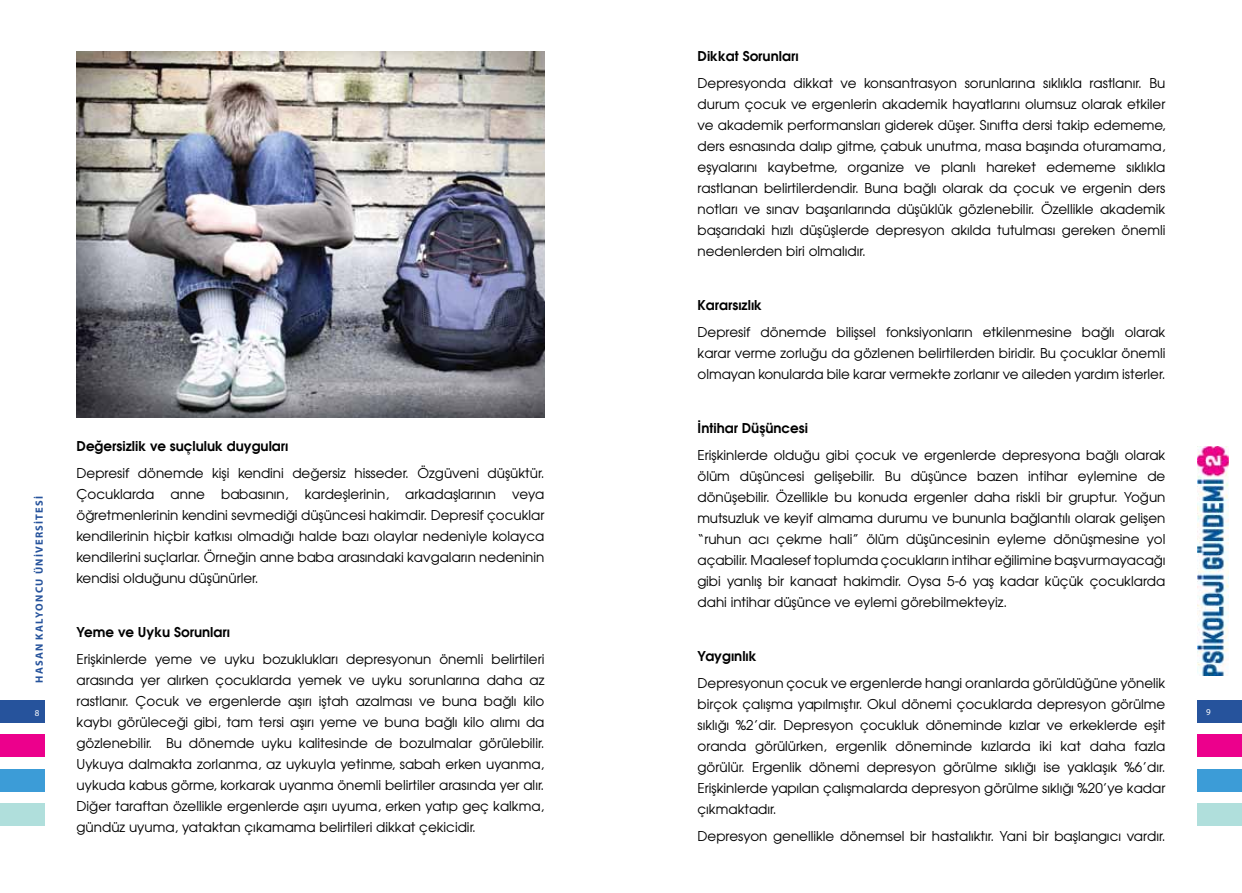
<style>
.page{position:relative;width:1242px;height:893px;background:#fff}
.page>*{position:absolute;margin:0;border:0;box-sizing:border-box;transform-origin:0 0}
.t1{font:13.5px/21px "Avant Garde Tr";color:#000;text-align:justify}
.t2{font:13.5px "Avant Garde Bold Tr";color:#000}
.t3{font:700 10.5px "Myriad Pro";letter-spacing:.12em;color:#26539c}
.t4{font:9px "Myriad Pro";color:#fff}
</style>
<div class="page">
<div style="left:0;top:700px;width:45px;height:23px;background:#26539c"></div>
<div style="left:0;top:735px;width:45px;height:22px;background:#ec008c"></div>
<div style="left:0;top:769px;width:45px;height:23px;background:#3c9cd7"></div>
<div style="left:0;top:804px;width:45px;height:22px;background:#b0dfdc"></div>
<div style="left:1197px;top:700px;width:45px;height:23px;background:#26539c"></div>
<div style="left:1197px;top:735px;width:45px;height:22px;background:#ec008c"></div>
<div style="left:1197px;top:769px;width:45px;height:23px;background:#3c9cd7"></div>
<div style="left:1197px;top:804px;width:45px;height:22px;background:#b0dfdc"></div>
<img style="left:1197px;top:447px;width:31px;height:229px">
<img style="left:77px;top:51px;width:467px;height:367px">
<p class="t3" style="left:32px;top:683px;width:189px;rotate:-90deg">HASAN KALYONCU ÜNİVERSİTESİ</p>
<p class="t4" style="left:35px;top:707px;width:6px">8</p>
<p class="t2" style="left:77px;top:437px;width:213px">Değersizlik ve suçluluk duyguları</p>
<p class="t1" style="left:77px;top:463px;width:469px">Depresif dönemde kişi kendini değersiz hisseder. Özgüveni düşüktür.<br>Çocuklarda anne babasının, kardeşlerinin, arkadaşlarının veya öğretmenlerinin kendini sevmediği düşüncesi hakimdir. Depresif çocuklar kendilerinin hiçbir katkısı olmadığı halde bazı olaylar nedeniyle kolayca kendilerini suçlarlar. Örneğin anne baba arasındaki kavgaların nedeninin kendisi olduğunu düşünürler.</p>
<p class="t2" style="left:77px;top:623px;width:155px">Yeme ve Uyku Sorunları</p>
<p class="t1" style="left:77px;top:649px;width:469px">Erişkinlerde yeme ve uyku bozuklukları depresyonun önemli belirtileri arasında yer alırken çocuklarda yemek ve uyku sorunlarına daha az rastlanır. Çocuk ve ergenlerde aşırı iştah azalması ve buna bağlı kilo kaybı görüleceği gibi, tam tersi aşırı yeme ve buna bağlı kilo alımı da gözlenebilir. Bu dönemde uyku kalitesinde de bozulmalar görülebilir.<br>Uykuya dalmakta zorlanma, az uykuyla yetinme, sabah erken uyanma, uykuda kabus görme, korkarak uyanma önemli belirtiler arasında yer alır.<br>Diğer taraftan özellikle ergenlerde aşırı uyuma, erken yatıp geç kalkma, gündüz uyuma, yataktan çıkamama belirtileri dikkat çekicidir.</p>
<p class="t2" style="left:697px;top:47px;width:102px">Dikkat Sorunları</p>
<p class="t1" style="left:697px;top:72px;width:469px">Depresyonda dikkat ve konsantrasyon sorunlarına sıklıkla rastlanır. Bu durum çocuk ve ergenlerin akademik hayatlarını olumsuz olarak etkiler ve akademik performansları giderek düşer. Sınıfta dersi takip edememe, ders esnasında dalıp gitme, çabuk unutma, masa başında oturamama, eşyalarını kaybetme, organize ve planlı hareket edememe sıklıkla rastlanan belirtilerdendir. Buna bağlı olarak da çocuk ve ergenin ders notları ve sınav başarılarında düşüklük gözlenebilir. Özellikle akademik başarıdaki hızlı düşüşlerde depresyon akılda tutulması gereken önemli nedenlerden biri olmalıdır.</p>
<p class="t2" style="left:697px;top:296px;width:66px">Kararsızlık</p>
<p class="t1" style="left:697px;top:321px;width:469px">Depresif dönemde bilişsel fonksiyonların etkilenmesine bağlı olarak karar verme zorluğu da gözlenen belirtilerden biridir. Bu çocuklar önemli olmayan konularda bile karar vermekte zorlanır ve aileden yardım isterler.</p>
<p class="t2" style="left:697px;top:419px;width:112px">İntihar Düşüncesi</p>
<p class="t1" style="left:697px;top:444px;width:469px">Erişkinlerde olduğu gibi çocuk ve ergenlerde depresyona bağlı olarak ölüm düşüncesi gelişebilir. Bu düşünce bazen intihar eylemine de dönüşebilir. Özellikle bu konuda ergenler daha riskli bir gruptur. Yoğun mutsuzluk ve keyif almama durumu ve bununla bağlantılı olarak gelişen “ruhun acı çekme hali” ölüm düşüncesinin eyleme dönüşmesine yol açabilir. Maalesef toplumda çocukların intihar eğilimine başvurmayacağı gibi yanlış bir kanaat hakimdir. Oysa 5-6 yaş kadar küçük çocuklarda dahi intihar düşünce ve eylemi görebilmekteyiz.</p>
<p class="t2" style="left:697px;top:647px;width:61px">Yaygınlık</p>
<p class="t1" style="left:697px;top:672px;width:469px">Depresyonun çocuk ve ergenlerde hangi oranlarda görüldüğüne yönelik birçok çalışma yapılmıştır. Okul dönemi çocuklarda depresyon görülme sıklığı %2’dir. Depresyon çocukluk döneminde kızlar ve erkeklerde eşit oranda görülürken, ergenlik döneminde kızlarda iki kat daha fazla görülür. Ergenlik dönemi depresyon görülme sıklığı ise yaklaşık %6’dır.<br>Erişkinlerde yapılan çalışmalarda depresyon görülme sıklığı %20’ye kadar çıkmaktadır.</p>
<p class="t1" style="left:697px;top:825px;width:469px">Depresyon genellikle dönemsel bir hastalıktır. Yani bir başlangıcı vardır.</p>
<p class="t4" style="left:1206px;top:706px;width:6px">9</p>
</div>
